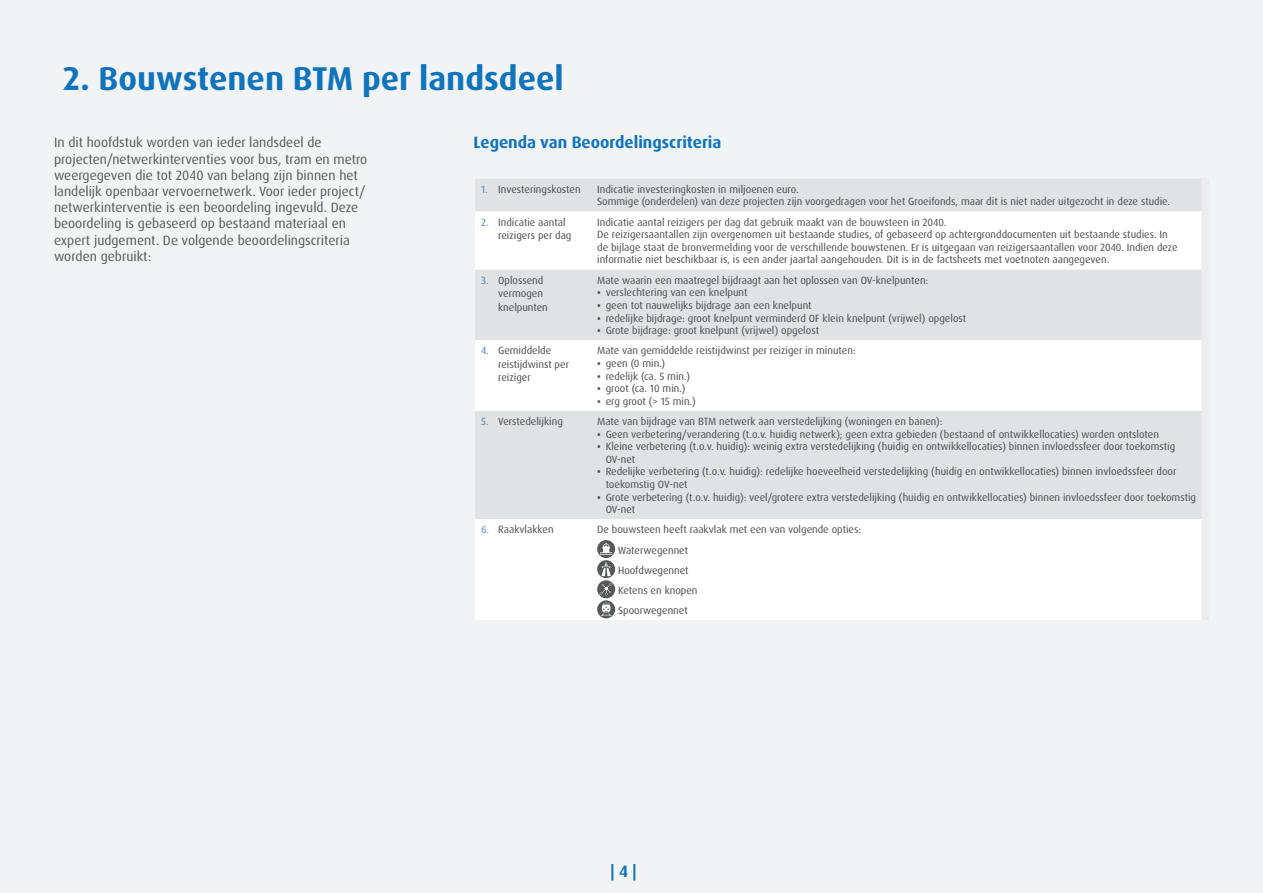
<style>
.page{position:relative;width:1263px;height:893px;background:#f2f3f4}
.page>*{position:absolute;margin:0;border:0;box-sizing:border-box;transform-origin:0 0}
.Kop2{font:700 33px "Dax OT";color:#1074bc}
.Kop2-2{font:700 16.5px "Dax OT";color:#1074bc}
.t1{font:13.5px/16.2px "Dax OT";color:#57585a}
.Bouwstenen_tekst{font:10.5px/13.5px "Dax OT";color:#4b4c4d}
.s1{color:#4a83c4}
.s2{font-family:"Arial"}
</style>
<div class="page">
<div style="left:475px;top:179px;width:726px;height:32px;background:#e1e2e4"></div>
<svg style="left:475px;top:212px;width:726px;height:408px;fill:#fff"></svg>
<div style="left:1201px;top:179px;width:8px;height:32px;background:#ececee"></div>
<div style="left:1201px;top:211px;width:8px;height:58px;background:#ececee"></div>
<div style="left:1201px;top:269px;width:8px;height:71px;background:#ececee"></div>
<div style="left:1201px;top:340px;width:8px;height:71px;background:#ececee"></div>
<div style="left:1201px;top:411px;width:8px;height:108px;background:#ececee"></div>
<div style="left:1201px;top:519px;width:8px;height:101px;background:#ececee"></div>
<svg style="left:597px;top:540px;width:18px;height:18px"></svg>
<svg style="left:600px;top:543px;width:12px;height:12px"></svg>
<svg style="left:597px;top:560px;width:18px;height:18px"></svg>
<svg style="left:601px;top:562px;width:10px;height:14px"></svg>
<svg style="left:597px;top:580px;width:18px;height:18px"></svg>
<svg style="left:600px;top:583px;width:12px;height:12px"></svg>
<svg style="left:597px;top:600px;width:18px;height:18px"></svg>
<svg style="left:601px;top:603px;width:11px;height:13px"></svg>
<p class="Kop2" style="left:63px;top:58px;width:502px">2. Bouwstenen BTM per landsdeel</p>
<p class="t1" style="left:54px;top:135px;width:315px">In dit hoofdstuk worden van ieder landsdeel de projecten/netwerkinterventies voor bus, tram en metro weergegeven die tot 2040 van belang zijn binnen het landelijk openbaar vervoernetwerk. Voor ieder project/ netwerkinterventie is een beoordeling ingevuld. Deze beoordeling is gebaseerd op bestaand materiaal en expert judgement. De volgende beoordelingscriteria worden gebruikt:</p>
<p class="Kop2-2" style="left:473px;top:132px;width:249px">Legenda van Beoordelingscriteria</p>
<p class="Bouwstenen_tekst" style="left:481px;top:183px;width:101px"><span class="s1">1.</span> Investeringskosten</p>
<p class="Bouwstenen_tekst" style="left:597px;top:183px;width:203px">Indicatie investeringkosten in miljoenen euro.</p>
<p class="Bouwstenen_tekst" style="left:597px;top:195px;width:575px">Sommige (onderdelen) van deze projecten zijn voorgedragen voor het Groeifonds, maar dit is niet nader uitgezocht in deze studie.</p>
<p class="Bouwstenen_tekst" style="left:498px;top:215px;width:75px;text-indent:-17px"><span class="s1">2.</span> Indicatie aantal reizigers per dag</p>
<p class="Bouwstenen_tekst" style="left:597px;top:215px;width:351px">Indicatie aantal reizigers per dag dat gebruik maakt van de bouwsteen in 2040.</p>
<p class="Bouwstenen_tekst" style="left:597px;top:228px;width:582px;line-height:12.6px">De reizigersaantallen zijn overgenomen uit bestaande studies, of gebaseerd op achtergronddocumenten uit bestaande studies. In de bijlage staat de bronvermelding voor de verschillende bouwstenen. Er is uitgegaan van reizigersaantallen voor 2040. Indien deze informatie niet beschikbaar is, is een ander jaartal aangehouden. Dit is in de factsheets met voetnoten aangegeven.</p>
<p class="Bouwstenen_tekst" style="left:498px;top:273px;width:51px;text-indent:-17px"><span class="s1">3.</span> Oplossend vermogen knelpunten</p>
<p class="Bouwstenen_tekst" style="left:597px;top:273px;width:333px">Mate waarin een maatregel bijdraagt aan het oplossen van OV-knelpunten:</p>
<p class="Bouwstenen_tekst" style="left:597px;top:286px;width:152px"><span class="s2">▪</span> verslechtering van een knelpunt</p>
<p class="Bouwstenen_tekst" style="left:597px;top:299px;width:216px"><span class="s2">▪</span> geen tot nauwelijks bijdrage aan een knelpunt</p>
<p class="Bouwstenen_tekst" style="left:597px;top:311px;width:371px"><span class="s2">▪</span> redelijke bijdrage: groot knelpunt verminderd OF klein knelpunt (vrijwel) opgelost</p>
<p class="Bouwstenen_tekst" style="left:597px;top:324px;width:223px"><span class="s2">▪</span> Grote bijdrage: groot knelpunt (vrijwel) opgelost</p>
<p class="Bouwstenen_tekst" style="left:498px;top:344px;width:72px;text-indent:-17px"><span class="s1">4.</span> Gemiddelde reistijdwinst per reiziger</p>
<p class="Bouwstenen_tekst" style="left:597px;top:344px;width:260px">Mate van gemiddelde reistijdwinst per reiziger in minuten:</p>
<p class="Bouwstenen_tekst" style="left:597px;top:357px;width:69px"><span class="s2">▪</span> geen (0 min.)</p>
<p class="Bouwstenen_tekst" style="left:597px;top:369px;width:94px"><span class="s2">▪</span> redelijk (ca. 5 min.)</p>
<p class="Bouwstenen_tekst" style="left:597px;top:382px;width:90px"><span class="s2">▪</span> groot (ca. 10 min.)</p>
<p class="Bouwstenen_tekst" style="left:597px;top:394px;width:100px"><span class="s2">▪</span> erg groot (&gt; 15 min.)</p>
<p class="Bouwstenen_tekst" style="left:481px;top:415px;width:83px"><span class="s1">5.</span> Verstedelijking</p>
<p class="Bouwstenen_tekst" style="left:597px;top:415px;width:347px">Mate van bijdrage van BTM netwerk aan verstedelijking (woningen en banen):</p>
<p class="Bouwstenen_tekst" style="left:597px;top:427px;width:563px"><span class="s2">▪</span> Geen verbetering/verandering (t.o.v. huidig netwerk); geen extra gebieden (bestaand of ontwikkellocaties) worden ontsloten</p>
<p class="Bouwstenen_tekst" style="left:606px;top:440px;width:571px;line-height:12.6px;text-indent:-9px"><span class="s2">▪</span> Kleine verbetering (t.o.v. huidig): weinig extra verstedelijking (huidig en ontwikkellocaties) binnen invloedssfeer door toekomstig<br>OV-net</p>
<p class="Bouwstenen_tekst" style="left:606px;top:466px;width:572px;line-height:12.6px;text-indent:-9px"><span class="s2">▪</span> Redelijke verbetering (t.o.v. huidig): redelijke hoeveelheid verstedelijking (huidig en ontwikkellocaties) binnen invloedssfeer door toekomstig OV-net</p>
<p class="Bouwstenen_tekst" style="left:606px;top:491px;width:592px;line-height:12.6px;text-indent:-9px"><span class="s2">▪</span> Grote verbetering (t.o.v. huidig): veel/grotere extra verstedelijking (huidig en ontwikkellocaties) binnen invloedssfeer door toekomstig<br>OV-net</p>
<p class="Bouwstenen_tekst" style="left:481px;top:523px;width:74px"><span class="s1">6.</span> Raakvlakken</p>
<p class="Bouwstenen_tekst" style="left:618px;top:520px;width:245px;line-height:20.1px;text-indent:-21px">De bouwsteen heeft raakvlak met een van volgende opties:<br>Waterwegennet<br>Hoofdwegennet<br>Ketens en knopen<br>Spoorwegennet</p>
<h2 class="Kop2-2" style="left:611px;top:861px;width:28px">| 4 |</h2>
</div>
